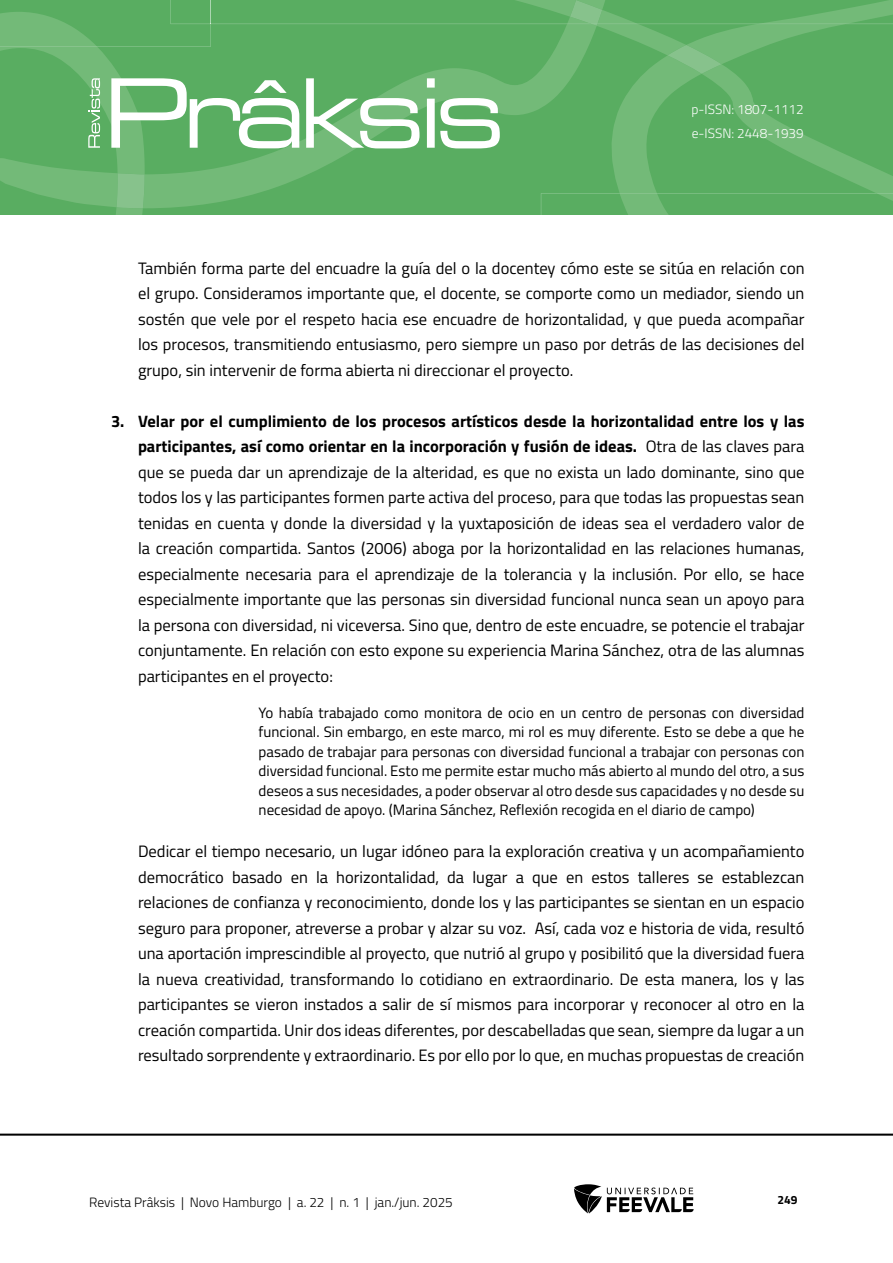
<style>
.page{position:relative;width:893px;height:1263px;background:#fff}
.page>*{position:absolute;margin:0;border:0;box-sizing:border-box;transform-origin:0 0}
.Corpo_de_texto{font:16.5px/25.5px "Titillium Web";color:#000;text-align:justify}
.Citação{font:15px/19.5px "Titillium Web";color:#000;text-align:justify}
.t1{font:300 13.5px "Titillium Web";color:#000}
.t2{font:300 13.5px/24px "Titillium Web";color:#fff}
.t3{font:700 12px "Titillium Web";color:#000}
.s1{font-weight:700}
</style>
<div class="page">
<hr style="left:0;top:1133px;width:893px;height:3px;background:#000">
<svg style="left:574px;top:1184px;width:120px;height:29px"></svg>
<svg style="left:0;top:0;width:893px;height:215px;background:#65b26c"></svg>
<p class="t2" style="left:691px;top:97px;width:114px">p-ISSN: 1807-1112 e-ISSN: 2448-1939</p>
<p class="Corpo_de_texto" style="left:138px;top:254px;width:668px">También forma parte del encuadre la guía del o la docentey cómo este se sitúa en relación con el grupo. Consideramos importante que, el docente, se comporte como un mediador, siendo un sostén que vele por el respeto hacia ese encuadre de horizontalidad, y que pueda acompañar los procesos, transmitiendo entusiasmo, pero siempre un paso por detrás de las decisiones del grupo, sin intervenir de forma abierta ni direccionar el proyecto.</p>
<p class="Corpo_de_texto" style="left:138px;top:407px;width:668px;text-indent:-27px"><span class="s1">3. Velar por el cumplimiento de los procesos artísticos desde la horizontalidad entre los y las participantes, así como orientar en la incorporación y fusión de ideas.</span> Otra de las claves para que se pueda dar un aprendizaje de la alteridad, es que no exista un lado dominante, sino que todos los y las participantes formen parte activa del proceso, para que todas las propuestas sean tenidas en cuenta y donde la diversidad y la yuxtaposición de ideas sea el verdadero valor de la creación compartida. Santos (2006) aboga por la horizontalidad en las relaciones humanas, especialmente necesaria para el aprendizaje de la tolerancia y la inclusión. Por ello, se hace especialmente importante que las personas sin diversidad funcional nunca sean un apoyo para la persona con diversidad, ni viceversa. Sino que, dentro de este encuadre, se potencie el trabajar conjuntamente. En relación con esto expone su experiencia Marina Sánchez, otra de las alumnas participantes en el proyecto:</p>
<p class="Citação" style="left:259px;top:702px;width:547px">Yo había trabajado como monitora de ocio en un centro de personas con diversidad funcional. Sin embargo, en este marco, mi rol es muy diferente. Esto se debe a que he pasado de trabajar para personas con diversidad funcional a trabajar con personas con diversidad funcional. Esto me permite estar mucho más abierto al mundo del otro, a sus deseos a sus necesidades, a poder observar al otro desde sus capacidades y no desde su necesidad de apoyo. (Marina Sánchez, Reflexión recogida en el diario de campo)</p>
<p class="Corpo_de_texto" style="left:138px;top:838px;width:668px">Dedicar el tiempo necesario, un lugar idóneo para la exploración creativa y un acompañamiento democrático basado en la horizontalidad, da lugar a que en estos talleres se establezcan relaciones de confianza y reconocimiento, donde los y las participantes se sientan en un espacio seguro para proponer, atreverse a probar y alzar su voz. Así, cada voz e historia de vida, resultó una aportación imprescindible al proyecto, que nutrió al grupo y posibilitó que la diversidad fuera la nueva creatividad, transformando lo cotidiano en extraordinario. De esta manera, los y las participantes se vieron instados a salir de sí mismos para incorporar y reconocer al otro en la creación compartida. Unir dos ideas diferentes, por descabelladas que sean, siempre da lugar a un resultado sorprendente y extraordinario. Es por ello por lo que, en muchas propuestas de creación</p>
<p class="t1" style="left:89px;top:1192px;width:365px">Revista Prâksis | Novo Hamburgo | a. 22 | n. 1 | jan./jun. 2025</p>
<p class="t3" style="left:777px;top:1190px;width:22px">249</p>
</div>
